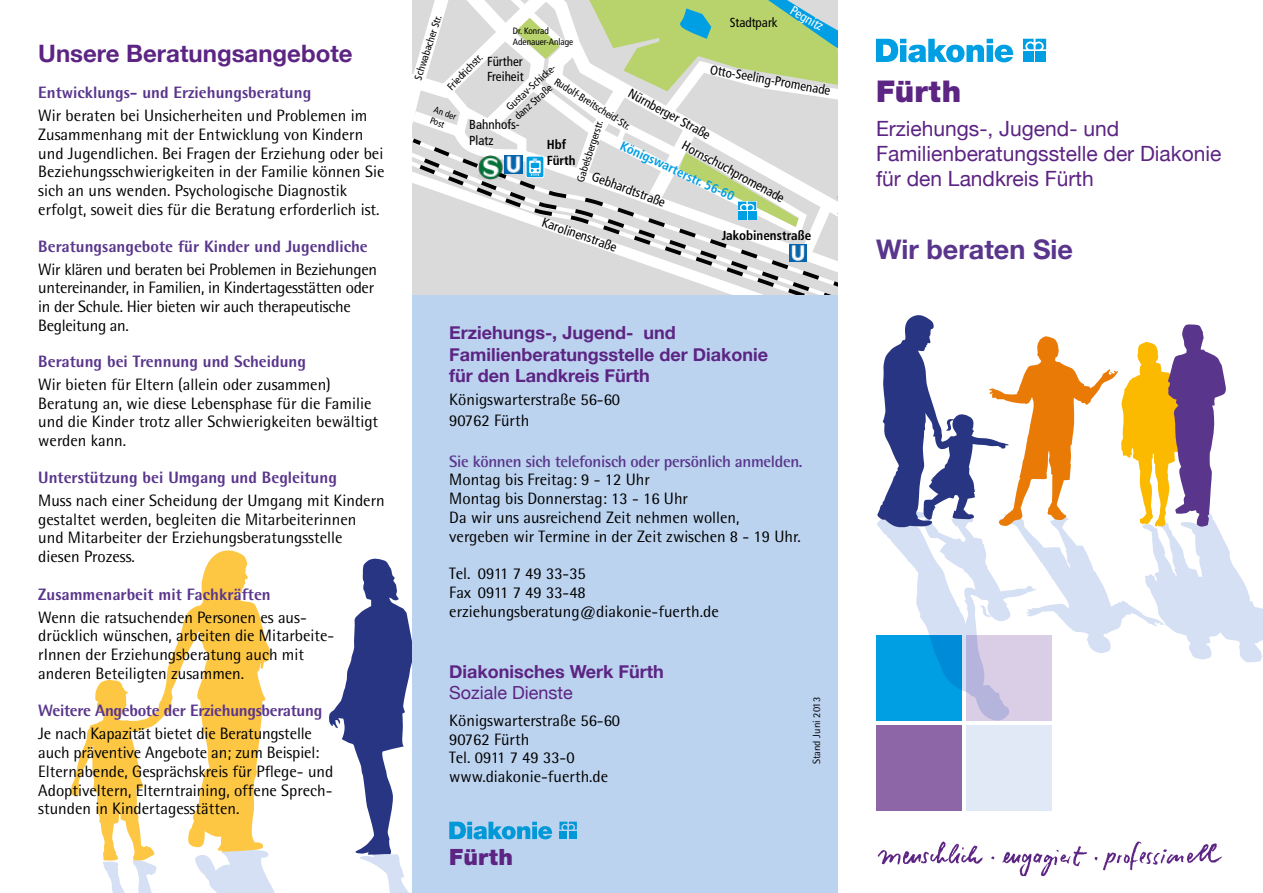
<style>
.page{position:relative;width:1263px;height:893px;background:#fff}
.page>*{position:absolute;margin:0;border:0;box-sizing:border-box;transform-origin:0 0}
.t1{font:900 30px "Helvetica Neue";letter-spacing:.015em;color:#5c2483}
.t2{font:700 27px "Helvetica Neue";color:#59358c}
.t3{font:700 24px "Helvetica Neue";color:#5c2483}
.t4{font:900 22.5px "Helvetica Neue";letter-spacing:.015em;color:#5c2483}
.t5{font:21px/25.2px "Helvetica Neue";color:#5c2483}
.t6{font:700 18px/21.6px "Helvetica Neue";color:#5c2483}
.t7{font:18px "Helvetica Neue";color:#5c2483}
.t8{font:16.5px/18.8px "Rotis Semi Sans";color:#000}
.t9{font:800 16.5px "Rotis Semi Sans";color:#59358c}
.t10{font:16.5px/18.8px "Rotis Semi Sans";letter-spacing:-.02em;color:#000}
.t11{font:700 16.5px "Rotis Semi Sans";letter-spacing:-.02em;color:#59358c}
.t12{font:800 16.5px "Rotis Semi Sans";letter-spacing:-.02em;color:#59358c}
.t13{font:condensed 13.05px/15.8px "Frutiger";color:#000}
.t14{font:700 condensed 13.05px/15.8px "Frutiger";color:#000}
.t15{font:700 condensed 13.05px "Frutiger";color:#009fe3}
.t16{font:condensed 13.05px "Frutiger";color:#fff}
.t17{font:condensed 10.5px/12.6px "Frutiger";color:#000}
.t18{font:10.5px "Rotis Semi Sans";color:#000}
.t19{font:condensed 9.15px/10.9px "Frutiger";color:#000}
</style>
<div class="page">
<div style="left:412px;top:0;width:426px;height:893px;background:#bcd3ef"></div>
<svg style="left:559px;top:822px;width:18px;height:8px"></svg>
<div style="left:559px;top:831px;width:8px;height:8px;background:#0098d6"></div>
<div style="left:569px;top:831px;width:8px;height:8px;background:#0098d6"></div>
<img style="left:877px;top:841px;width:345px;height:36px">
<div style="left:876px;top:726px;width:85px;height:85px;background:#8d66a8"></div>
<div style="left:966px;top:726px;width:85px;height:85px;background:#e1e9f7"></div>
<svg style="left:876px;top:39px;width:137px;height:23px"></svg>
<svg style="left:1023px;top:39px;width:23px;height:10px"></svg>
<div style="left:1023px;top:51px;width:10px;height:11px;background:#009fe3"></div>
<div style="left:1035px;top:51px;width:11px;height:11px;background:#009fe3"></div>
<svg style="left:876px;top:635px;width:176px;height:86px;background:#6ab3e3"></svg>
<svg style="left:877px;top:315px;width:386px;height:348px"></svg>
<svg style="left:70px;top:557px;width:482px;height:336px"></svg>
<svg style="left:413px;top:0;width:425px;height:295px;background:#d6dccf"></svg>
<h3 class="t3" style="left:38px;top:32px;width:316px">Unsere Beratungsangebote</h3>
<p class="t9" style="left:38px;top:82px;width:274px">Entwicklungs- und Erziehungsberatung</p>
<p class="t8" style="left:38px;top:106px;width:348px">Wir beraten bei Unsicherheiten und Problemen im Zusammenhang mit der Entwicklung von Kindern und Jugendlichen. Bei Fragen der Erziehung oder bei Beziehungsschwierigkeiten in der Familie können Sie sich an uns wenden. Psychologische Diagnostik erfolgt, soweit dies für die Beratung erforderlich ist.</p>
<p class="t9" style="left:38px;top:236px;width:331px">Beratungsangebote für Kinder und Jugendliche</p>
<p class="t10" style="left:38px;top:260px;width:340px">Wir klären und beraten bei Problemen in Beziehungen untereinander, in Familien, in Kindertagesstätten oder in der Schule. Hier bieten wir auch therapeutische Begleitung an.</p>
<p class="t9" style="left:38px;top:351px;width:269px">Beratung bei Trennung und Scheidung</p>
<p class="t8" style="left:38px;top:375px;width:341px">Wir bieten für Eltern (allein oder zusammen)<br>Beratung an, wie diese Lebensphase für die Familie und die Kinder trotz aller Schwierigkeiten bewältigt werden kann.</p>
<p class="t9" style="left:38px;top:467px;width:300px">Unterstützung bei Umgang und Begleitung</p>
<p class="t8" style="left:38px;top:491px;width:348px">Muss nach einer Scheidung der Umgang mit Kindern gestaltet werden, begleiten die Mitarbeiterinnen und Mitarbeiter der Erziehungsberatungsstelle diesen Prozess.</p>
<p class="t9" style="left:38px;top:584px;width:234px">Zusammenarbeit mit Fachkräften</p>
<p class="t8" style="left:38px;top:608px;width:298px">Wenn die ratsuchenden Personen es aus&shy;drücklich wünschen, arbeiten die Mitarbeite&shy;rInnen der Erziehungsberatung auch mit anderen Beteiligten zusammen.</p>
<p class="t12" style="left:38px;top:700px;width:285px">Weitere Angebote der Erziehungsberatung</p>
<p class="t8" style="left:38px;top:724px;width:297px">Je nach Kapazität bietet die Beratungstelle auch präventive Angebote an; zum Beispiel:<br>Elternabende, Gesprächskreis für Pflege- und Adoptiveltern, Elterntraining, offene Sprech&shy;stunden in Kindertagesstätten.</p>
<p class="t16" style="left:795px;top:2px;width:38px;rotate:31deg">Pegnitz</p>
<p class="t17" style="left:412px;top:78px;width:69px;rotate:-72deg">Schwabacher Str.</p>
<p class="t13" style="left:730px;top:15px;width:49px">Stadtpark</p>
<p class="t19" style="left:513px;top:25px;width:62px">Dr. Konrad<br>Adenauer-Anlage</p>
<p class="t17" style="left:445px;top:84px;width:47px;rotate:-46deg">Friedrichstr.</p>
<p class="t17" style="left:503px;top:104px;width:67px;rotate:-42deg">Gustav-Schicke&shy;danz Straße</p>
<p class="t13" style="left:487px;top:53px;width:38px">Fürther<br>Freiheit</p>
<p class="t13" style="left:712px;top:62px;width:123px;rotate:10deg">Otto-Seeling-Promenade</p>
<p class="t17" style="left:558px;top:75px;width:90px;rotate:32deg">Rudolf-Breitscheid-Str.</p>
<p class="t13" style="left:633px;top:85px;width:93px;rotate:29deg">Nürnberger Straße</p>
<p class="t19" style="left:436px;top:104px;width:25px;rotate:20deg">An der<br>Post</p>
<p class="t13" style="left:469px;top:117px;width:52px">Bahnhofs-<br>Platz</p>
<p class="t17" style="left:574px;top:180px;width:66px;rotate:-72deg">Gabelsbergerstr.</p>
<p class="t14" style="left:547px;top:137px;width:30px">Hbf<br>Fürth</p>
<p class="t15" style="left:624px;top:137px;width:126px;rotate:25deg">Königswarterstr. 56-60</p>
<p class="t14" style="left:722px;top:228px;width:91px">Jakobinenstraße</p>
<p class="t13" style="left:687px;top:137px;width:116px;rotate:29deg">Hornschuchpromenade</p>
<p class="t13" style="left:595px;top:169px;width:79px;rotate:20deg">Gebhardtstraße</p>
<p class="t13" style="left:545px;top:214px;width:80px;rotate:19deg">Karolinenstraße</p>
<p class="t6" style="left:449px;top:321px;width:320px">Erziehungs-, Jugend- und<br>Familienberatungsstelle der Diakonie für den Landkreis Fürth</p>
<p class="t8" style="left:449px;top:388px;width:172px;line-height:21.6px">Königswarterstraße 56-60<br>90762 Fürth</p>
<p class="t11" style="left:449px;top:451px;width:355px">Sie können sich telefonisch oder persönlich anmelden.</p>
<p class="t8" style="left:449px;top:470px;width:353px">Montag bis Freitag: 9 - 12 Uhr<br>Montag bis Donnerstag: 13 - 16 Uhr<br>Da wir uns ausreichend Zeit nehmen wollen, vergeben wir Termine in der Zeit zwischen 8 - 19 Uhr.</p>
<p class="t8" style="left:449px;top:564px;width:271px">Tel. 0911 7 49 33-35<br>Fax 0911 7 49 33-48 erziehungsberatung@diakonie-fuerth.de</p>
<p class="t6" style="left:449px;top:660px;width:216px">Diakonisches Werk Fürth</p>
<p class="t7" style="left:449px;top:678px;width:125px">Soziale Dienste</p>
<p class="t8" style="left:449px;top:711px;width:172px">Königswarterstraße 56-60<br>90762 Fürth<br>Tel. 0911 7 49 33-0 www.diakonie-fuerth.de</p>
<p class="t18" style="left:810px;top:764px;width:69px;rotate:-90deg">Stand Juni 2013</p>
<h3 class="t4" style="left:449px;top:843px;width:65px">Fürth</h3>
<h1 class="t1" style="left:876px;top:73px;width:87px">Fürth</h1>
<p class="t5" style="left:876px;top:114px;width:347px">Erziehungs-, Jugend- und<br>Familienberatungsstelle der Diakonie für den Landkreis Fürth</p>
<h2 class="t2" style="left:876px;top:225px;width:198px">Wir beraten Sie</h2>
</div>
